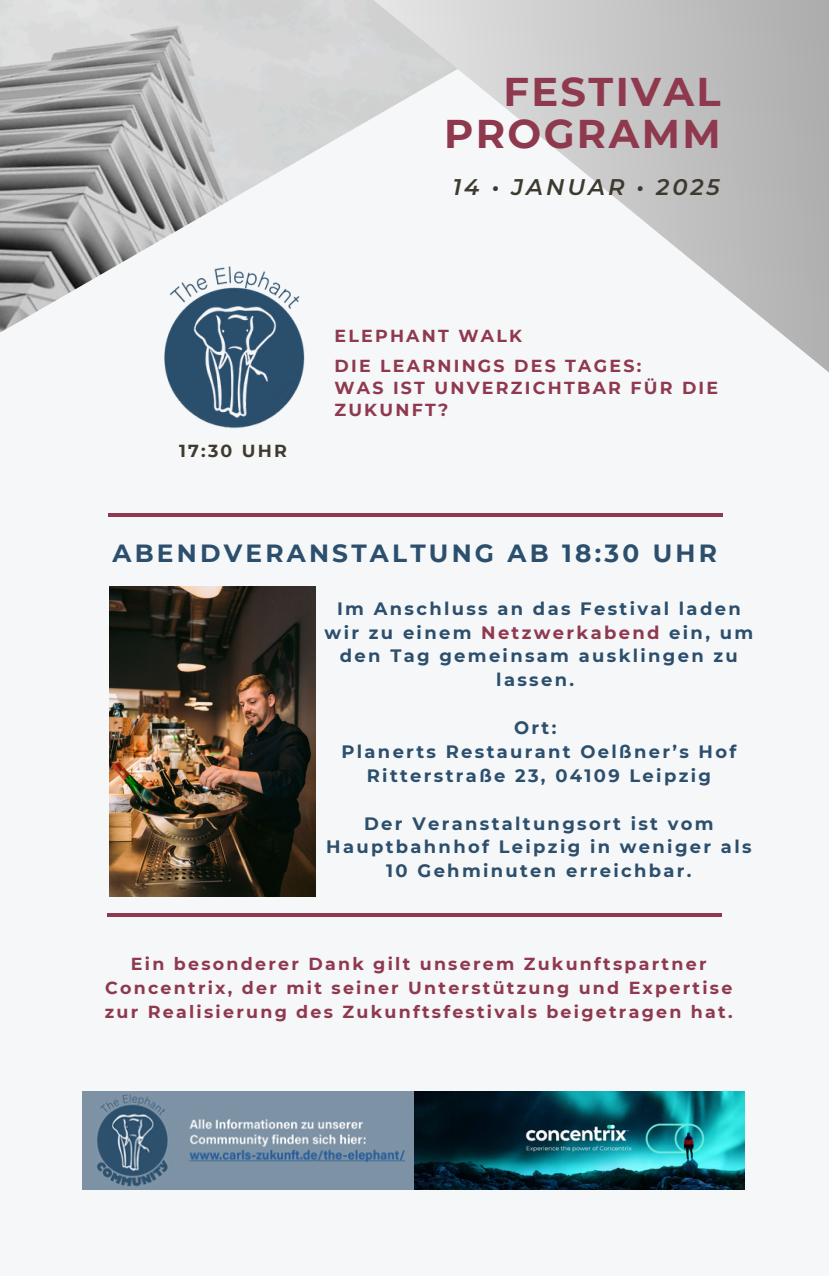
<style>
.page{position:relative;width:829px;height:1276px;background:#f6f7f9}
.page>*{position:absolute;margin:0;border:0;box-sizing:border-box;transform-origin:0 0}
.t1{font:700 40.05px/42.3px "Montserrat";letter-spacing:.06em;color:#8f394f;text-align:right}
.t2{font:700 24.75px "Montserrat";letter-spacing:.13em;color:#2b4f6d}
.t3{font:italic 600 22.5px "Montserrat";letter-spacing:.13em;color:#3e3a2f}
.t4{font:700 18px/23.8px "Montserrat";letter-spacing:.13em;color:#2b4f6d;text-align:center}
.t5{font:700 17.32px/21.8px "Montserrat";letter-spacing:.13em;color:#8f394f}
.t6{font:700 17.32px "Montserrat";letter-spacing:.13em;color:#3e3a2f}
.s1{color:#8f394f}
</style>
<div class="page">
<img style="left:0;top:0;width:169px;height:333px">
<svg style="left:169px;top:0;width:660px;height:373px"></svg>
<img style="left:83px;top:1091px;width:661px;height:98px">
<img style="left:148px;top:265px;width:174px;height:164px">
<hr style="left:108px;top:513px;width:615px;height:3px;background:#8f394f">
<hr style="left:107px;top:913px;width:615px;height:3px;background:#8f394f">
<img style="left:110px;top:587px;width:205px;height:309px">
<h3 class="t1" style="left:444px;top:70px;width:278px">FESTIVAL<br>PROGRAMM</h3>
<h3 class="t3" style="left:453px;top:173px;width:268px">14 • JANUAR • 2025</h3>
<p class="t6" style="left:179px;top:440px;width:110px">17:30 UHR</p>
<h1 class="t5" style="left:334px;top:325px;width:189px">ELEPHANT WALK</h1>
<h2 class="t5" style="left:334px;top:355px;width:385px">DIE LEARNINGS DES TAGES:<br>WAS IST UNVERZICHTBAR FÜ R DIE<br>ZUKUNFT?</h2>
<h3 class="t2" style="left:112px;top:538px;width:606px">ABENDVERANSTALTUNG AB 18:30 UHR</h3>
<p class="t4" style="left:324px;top:596px;width:430px">Im Anschluss an das Festival laden wir zu einem <span class="s1">Netzwerkabend</span> ein, um den Tag gemeinsam ausklingen zu lassen.</p>
<h2 class="t4" style="left:514px;top:716px;width:44px">Ort:</h2>
<p class="t4" style="left:341px;top:739px;width:396px">Planerts Restaurant Oelßner’s Hof<br>Ritterstraße 23, 04109 Leipzig</p>
<p class="t4" style="left:326px;top:811px;width:427px">Der Veranstaltungsort ist vom<br>Hauptbahnhof Leipzig in weniger als<br>10 Gehminuten erreichbar.</p>
<p class="t5" style="left:105px;top:951px;width:629px;line-height:24.1px;text-align:center">Ein besonderer Dank gilt unserem Zukunftspartner<br>Concentrix, der mit seiner Unterstützung und Expertise zur Realisierung des Zukunftsfestivals beigetragen hat.</p>
</div>
